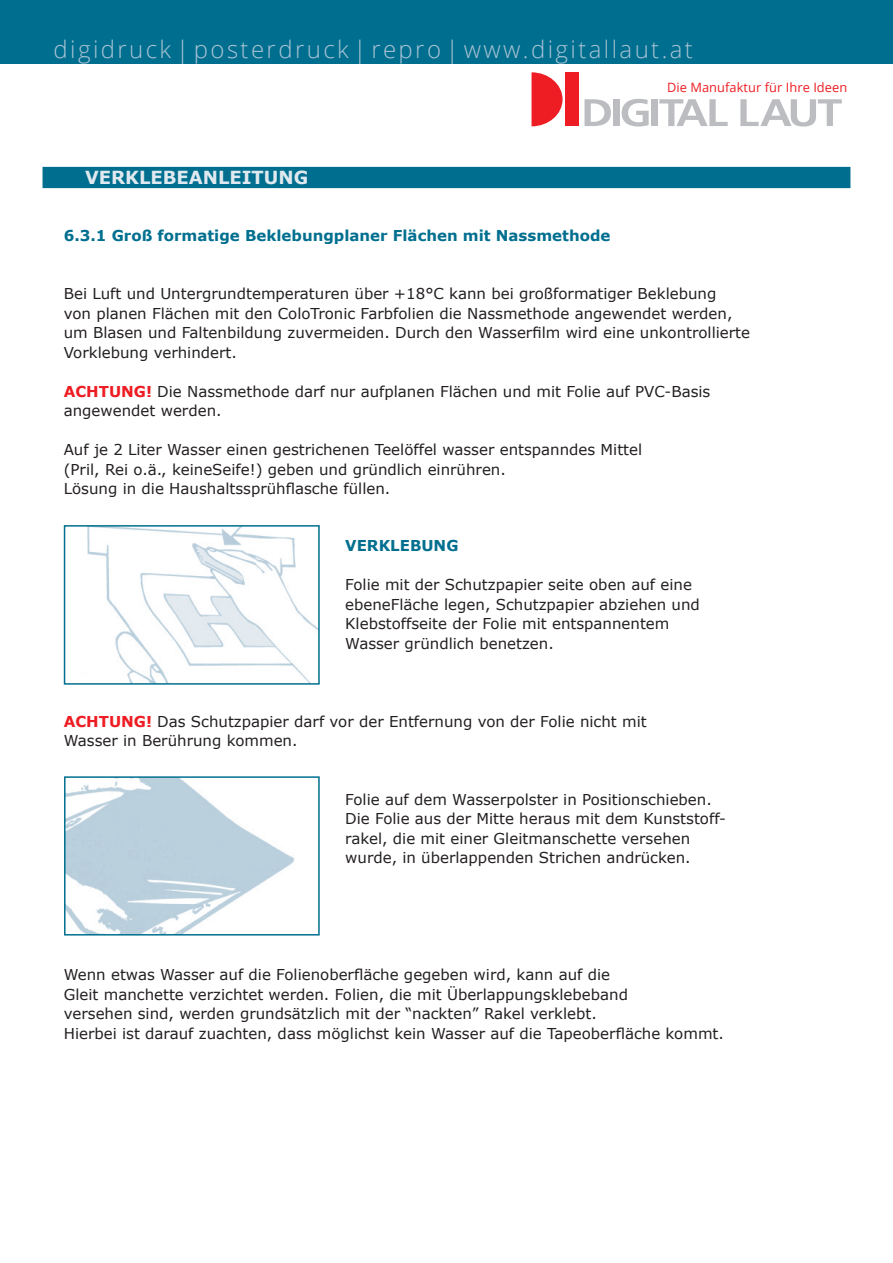
<style>
.page{position:relative;width:893px;height:1263px;background:#fff}
.page>*{position:absolute;margin:0;border:0;box-sizing:border-box;transform-origin:0 0}
.t1{font:300 24px "Open Sans";letter-spacing:.1em;color:#aac3d5}
.t2{font:700 18px "Verdana";color:#e0e9ef}
.t3{font:15px/19.5px "Verdana";color:#231f20}
.t4{font:700 15px "Verdana";color:#006f8f}
.t5{font:12.75px "Open Sans";letter-spacing:.005em;color:#ee1d23}
.s1{font-weight:700;color:#ee1d23}
</style>
<div class="page">
<div style="left:0;top:0;width:893px;height:64px;background:#006f8f"></div>
<svg style="left:531px;top:72px;width:32px;height:54px"></svg>
<div style="left:566px;top:72px;width:13px;height:54px;background:#ee1d23"></div>
<svg style="left:584px;top:99px;width:27px;height:27px"></svg>
<div style="left:613px;top:99px;width:6px;height:27px;background:#bcbdc0"></div>
<svg style="left:622px;top:99px;width:27px;height:28px"></svg>
<div style="left:651px;top:99px;width:6px;height:27px;background:#bcbdc0"></div>
<svg style="left:659px;top:99px;width:69px;height:27px"></svg>
<svg style="left:740px;top:99px;width:102px;height:28px"></svg>
<div style="left:43px;top:167px;width:807px;height:21px;background:#006f8f"></div>
<img style="left:87px;top:528px;width:230px;height:154px">
<div style="left:64px;top:525px;width:256px;height:160px;border:2px solid #006f8f"></div>
<img style="left:67px;top:779px;width:228px;height:153px">
<div style="left:64px;top:776px;width:256px;height:159px;border:2px solid #006f8f"></div>
<h1 class="t1" style="left:54px;top:33px;width:641px">digidruck|posterdruck|repro|www.digitallaut.at</h1>
<p class="t5" style="left:667px;top:78px;width:182px">Die Manufaktur für Ihre Ideen</p>
<p class="t2" style="left:85px;top:165px;width:225px">VERKLEBEANLEITUNG</p>
<p class="t4" style="left:64px;top:225px;width:548px">6.3.1 Groß formatige Beklebungplaner Flächen mit Nassmethode</p>
<p class="t3" style="left:64px;top:284px;width:688px">Bei Luft und Untergrundtemperaturen über +18°C kann bei großformatiger Beklebung<br>von planen Flächen mit den ColoTronic Farbfolien die Nassmethode angewendet werden, um Blasen und Faltenbildung zuvermeiden. Durch den Wasserfilm wird eine unkontrollierte Vorklebung verhindert.</p>
<p class="t3" style="left:64px;top:381px;width:648px"><span class="s1">ACHTUNG!</span> Die Nassmethode darf nur aufplanen Flächen und mit Folie auf PVC-Basis angewendet werden.</p>
<p class="t3" style="left:64px;top:440px;width:580px">Auf je 2 Liter Wasser einen gestrichenen Teelöffel wasser entspanndes Mittel (Pril, Rei o.ä., keineSeife!) geben und gründlich einrühren.<br>Lösung in die Haushaltssprühflasche füllen.</p>
<p class="t4" style="left:345px;top:535px;width:115px">VERKLEBUNG</p>
<p class="t3" style="left:345px;top:575px;width:356px">Folie mit der Schutzpapier seite oben auf eine ebeneFläche legen, Schutzpapier abziehen und Klebstoffseite der Folie mit entspannentem Wasser gründlich benetzen.</p>
<p class="t3" style="left:64px;top:711px;width:584px"><span class="s1">ACHTUNG!</span> Das Schutzpapier darf vor der Entfernung von der Folie nicht mit<br>Wasser in Berührung kommen.</p>
<p class="t3" style="left:345px;top:789px;width:380px">Folie auf dem Wasserpolster in Positionschieben.<br>Die Folie aus der Mitte heraus mit dem Kunststoff&shy;rakel, die mit einer Gleitmanschette versehen wurde, in überlappenden Strichen andrücken.</p>
<p class="t3" style="left:64px;top:965px;width:662px">Wenn etwas Wasser auf die Folienoberfläche gegeben wird, kann auf die<br>Gleit manchette verzichtet werden. Folien, die mit Überlappungsklebeband<br>versehen sind, werden grundsätzlich mit der “nackten” Rakel verklebt.<br>Hierbei ist darauf zuachten, dass möglichst kein Wasser auf die Tapeoberfläche kommt.</p>
</div>
